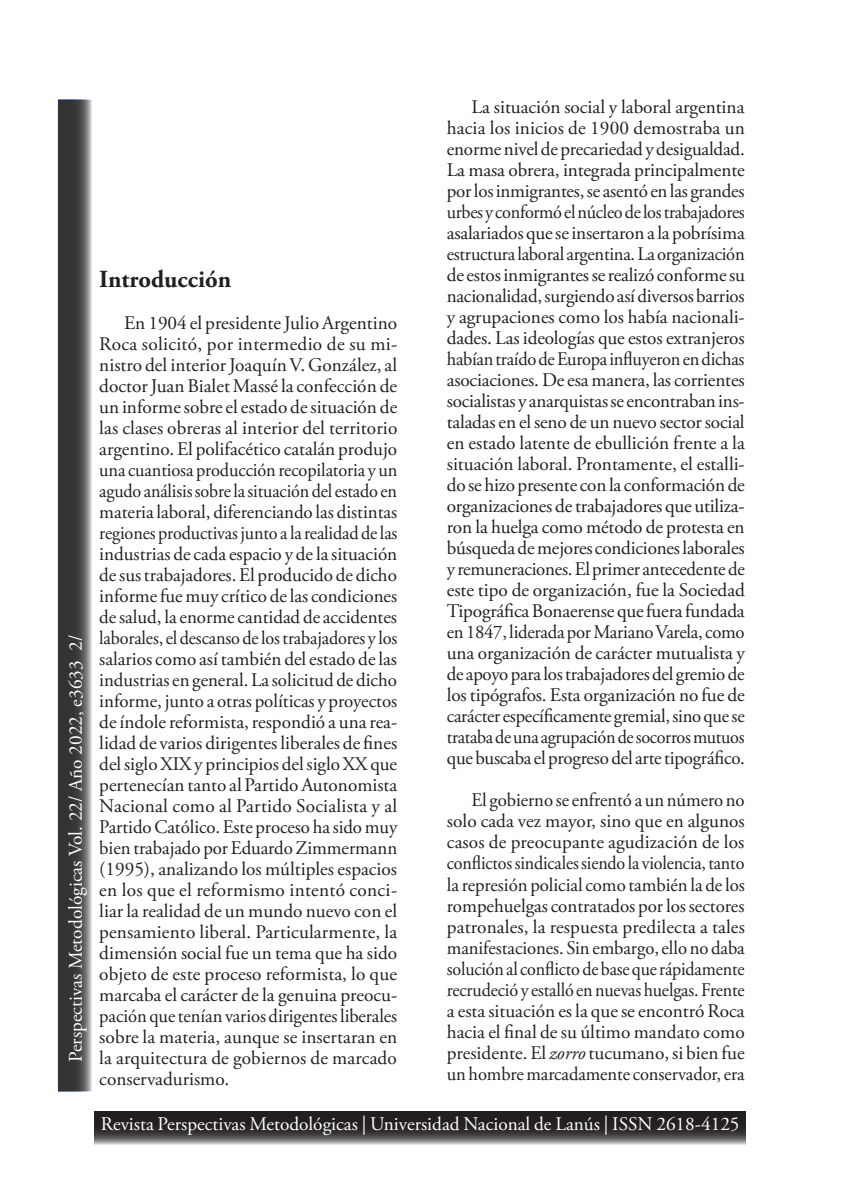
<style>
.page{position:relative;width:844px;height:1191px;background:#fff}
.page>*{position:absolute;margin:0;border:0;box-sizing:border-box;transform-origin:0 0}
.t1{font:700 24.5px "Adobe Garamond Pro";color:#231f20}
.t2{font:19.25px/21px "Adobe Garamond Pro";letter-spacing:-.005em;color:#231f20;text-align:justify}
.t3{font:19.25px "Adobe Garamond Pro";color:#fff}
.s1{font-style:italic}
</style>
<div class="page">
<svg style="left:58px;top:99px;width:34px;height:992px;fill:#373737"></svg>
<svg style="left:94px;top:1111px;width:651px;height:34px;fill:#282425"></svg>
<p class="t3" style="left:64px;top:1062px;width:428px;rotate:-90deg">Perspectivas Metodológicas Vol. 22/ Año 2022, e3633 2/</p>
<p class="t1" style="left:99px;top:264px;width:133px">Introducción</p>
<p class="t2" style="left:99px;top:312px;width:299px;text-indent:25px">En 1904 el presidente Julio Argentino Roca solicitó, por intermedio de su mi&shy;nistro del interior Joaquín V. González, al doctor Juan Bialet Massé la confección de un informe sobre el estado de situación de las clases obreras al interior del territorio argentino. El polifacético catalán produjo una cuantiosa producción recopilatoria y un agudo análisis sobre la situación del estado en materia laboral, diferenciando las distintas regiones productivas junto a la realidad de las industrias de cada espacio y de la situación de sus trabajadores. El producido de dicho informe fue muy crítico de las condiciones de salud, la enorme cantidad de accidentes laborales, el descanso de los trabajadores y los salarios como así también del estado de las industrias en general. La solicitud de dicho informe, junto a otras políticas y proyectos de índole reformista, respondió a una rea&shy;lidad de varios dirigentes liberales de fines del siglo XIX y principios del siglo XX que pertenecían tanto al Partido Autonomista Nacional como al Partido Socialista y al Partido Católico. Este proceso ha sido muy bien trabajado por Eduardo Zimmermann (1995), analizando los múltiples espacios en los que el reformismo intentó conci&shy;liar la realidad de un mundo nuevo con el pensamiento liberal. Particularmente, la dimensión social fue un tema que ha sido objeto de este proceso reformista, lo que marcaba el carácter de la genuina preocu&shy;pación que tenían varios dirigentes liberales sobre la materia, aunque se insertaran en la arquitectura de gobiernos de marcado conservadurismo.</p>
<p class="t2" style="left:446px;top:97px;width:299px;text-indent:25px">La situación social y laboral argentina hacia los inicios de 1900 demostraba un enorme nivel de precariedad y desigualdad.<br>La masa obrera, integrada principalmente por los inmigrantes, se asentó en las grandes urbes y conformó el núcleo de los trabajadores asalariados que se insertaron a la pobrísima estructura laboral argentina. La organización de estos inmigrantes se realizó conforme su nacionalidad, surgiendo así diversos barrios y agrupaciones como los había nacionali&shy;dades. Las ideologías que estos extranjeros habían traído de Europa influyeron en dichas asociaciones. De esa manera, las corrientes socialistas y anarquistas se encontraban ins&shy;taladas en el seno de un nuevo sector social en estado latente de ebullición frente a la situación laboral. Prontamente, el estalli&shy;do se hizo presente con la conformación de organizaciones de trabajadores que utiliza&shy;ron la huelga como método de protesta en búsqueda de mejores condiciones laborales y remuneraciones. El primer antecedente de este tipo de organización, fue la Sociedad Tipográfica Bonaerense que fuera fundada en 1847, liderada por Mariano Varela, como una organización de carácter mutualista y de apoyo para los trabajadores del gremio de los tipógrafos. Esta organización no fue de carácter específicamente gremial, sino que se trataba de una agrupación de socorros mutuos que buscaba el progreso del arte tipográfico.</p>
<p class="t2" style="left:446px;top:790px;width:299px;text-indent:25px">El gobierno se enfrentó a un número no solo cada vez mayor, sino que en algunos casos de preocupante agudización de los conflictos sindicales siendo la violencia, tanto la represión policial como también la de los rompehuelgas contratados por los sectores patronales, la respuesta predilecta a tales manifestaciones. Sin embargo, ello no daba solución al conflicto de base que rápidamente recrudeció y estalló en nuevas huelgas. Frente a esta situación es la que se encontró Roca hacia el final de su último mandato como presidente. El <span class="s1">zorro</span> tucumano, si bien fue un hombre marcadamente conservador, era</p>
<p class="t3" style="left:101px;top:1112px;width:640px">Revista Perspectivas Metodológicas | Universidad Nacional de Lanús | ISSN 2618-4125</p>
</div>
